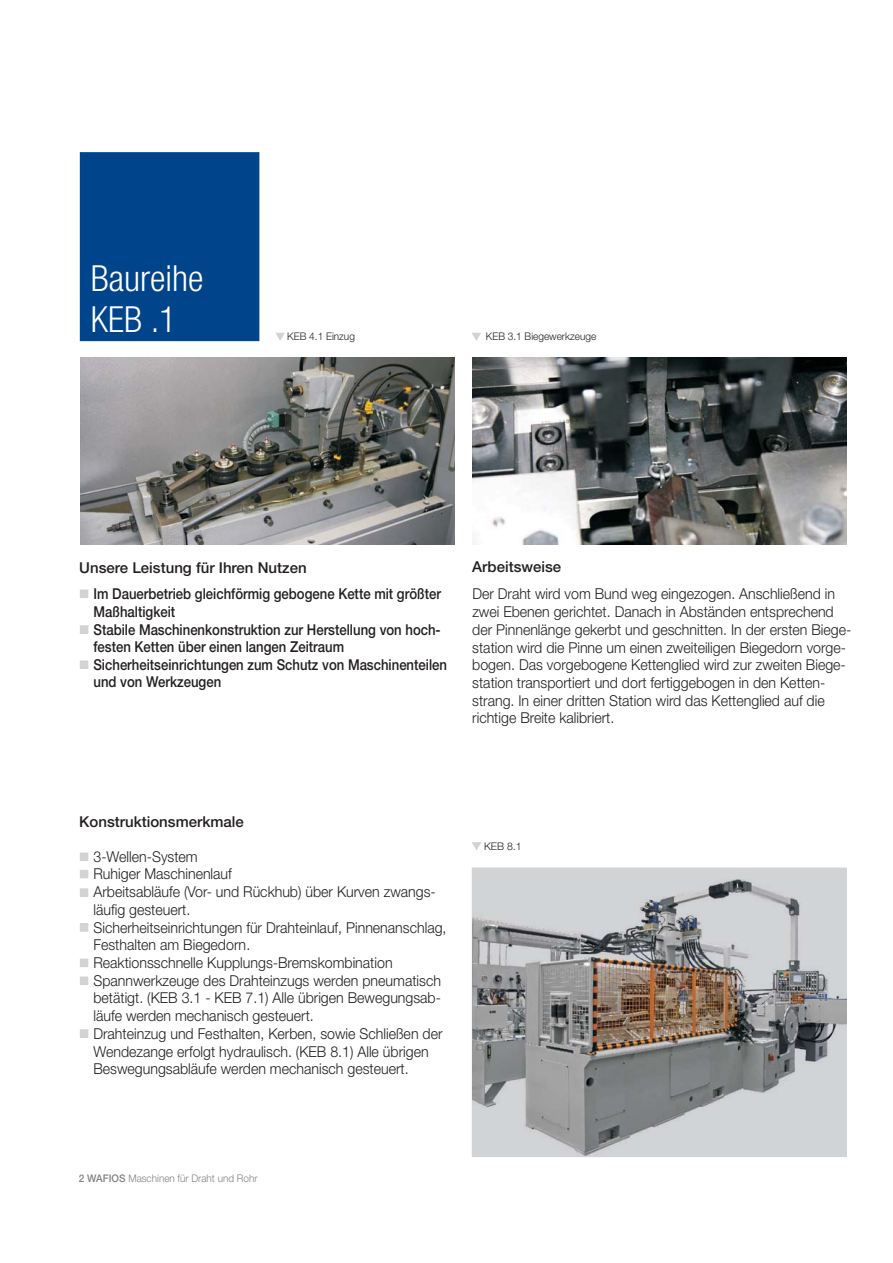
<style>
.page{position:relative;width:893px;height:1263px;background:#fff}
.page>*{position:absolute;margin:0;border:0;box-sizing:border-box;transform-origin:0 0}
.t1{font:300 condensed 36px/40.7px "Helvetica Neue LT";color:#fff}
.t2{font:300 15px/17.7px "Helvetica Neue LT";color:#231f20;scale:.94 1}
.t3{font:500 15px/17.5px "Helvetica Neue LT";color:#231f20;scale:.88 1}
.t4{font:500 15px/26.4px "Helvetica Neue LT";color:#231f20}
.t5{font:300 10.5px "Helvetica Neue LT";color:#231f20;scale:.96 1}
.t6{font:300 10.5px "Helvetica Neue LT";color:#808285;scale:.95 1}
.t7{font:300 10.5px "Helvetica Neue LT";color:#231f20}
.s1{font-weight:500}
</style>
<div class="page">
<div style="left:80px;top:153px;width:179px;height:188px;background:#00448c"></div>
<div style="left:80px;top:152px;width:179px;height:189px;border:1px solid #00448c"></div>
<svg style="left:276px;top:333px;width:8px;height:8px"></svg>
<svg style="left:472px;top:842px;width:9px;height:8px"></svg>
<div style="left:80px;top:590px;width:8px;height:8px;background:#d1d3d4"></div>
<div style="left:80px;top:626px;width:8px;height:7px;background:#d1d3d4"></div>
<div style="left:80px;top:661px;width:8px;height:7px;background:#d1d3d4"></div>
<div style="left:80px;top:661px;width:8px;height:8px;border:1px solid #d1d3d4"></div>
<div style="left:80px;top:853px;width:8px;height:8px;background:#d1d3d4"></div>
<div style="left:472px;top:868px;width:374px;height:289px;background:#d1d3d4"></div>
<svg style="left:472px;top:333px;width:9px;height:8px"></svg>
<img style="left:80px;top:358px;width:375px;height:186px">
<div style="left:80px;top:870px;width:8px;height:8px;background:#d1d3d4"></div>
<div style="left:80px;top:889px;width:8px;height:7px;background:#d1d3d4"></div>
<div style="left:80px;top:924px;width:8px;height:7px;background:#d1d3d4"></div>
<div style="left:80px;top:959px;width:8px;height:8px;background:#d1d3d4"></div>
<div style="left:80px;top:977px;width:8px;height:8px;background:#d1d3d4"></div>
<div style="left:80px;top:1030px;width:8px;height:7px;background:#d1d3d4"></div>
<img style="left:472px;top:880px;width:374px;height:275px">
<img style="left:472px;top:358px;width:374px;height:186px">
<h1 class="t1" style="left:91px;top:261px;width:114px">Baureihe<br>KEB .1</h1>
<p class="t5" style="left:287px;top:333px;width:72px">KEB 4.1 Einzug</p>
<p class="t5" style="left:486px;top:333px;width:116px">KEB 3.1 Biegewerkzeuge</p>
<p class="t4" style="left:93px;top:556px;width:349px;text-indent:-14px">Unsere Leistung für Ihren Nutzen<br>Im Dauerbetrieb gleichförmig gebogene Kette mit größter</p>
<p class="t3" style="left:93px;top:604px;width:403px">Maßhaltigkeit<br>Stabile Maschinenkonstruktion zur Herstellung von hoch&shy;festen Ketten über einen langen Zeitraum Sicherheitseinrichtungen zum Schutz von Maschinenteilen und von Werkzeugen</p>
<p class="t4" style="left:472px;top:555px;width:90px">Arbeitsweise</p>
<p class="t2" style="left:472px;top:587px;width:405px">Der Draht wird vom Bund weg eingezogen. Anschließend in zwei Ebenen gerichtet. Danach in Abständen entsprechend der Pinnenlänge gekerbt und geschnitten. In der ersten Biege&shy;station wird die Pinne um einen zweiteiligen Biegedorn vorge&shy;bogen. Das vorgebogene Kettenglied wird zur zweiten Biege&shy;station transportiert und dort fertiggebogen in den Ketten&shy;strang. In einer dritten Station wird das Kettenglied auf die richtige Breite kalibriert.</p>
<p class="t4" style="left:79px;top:810px;width:166px">Konstruktionsmerkmale</p>
<p class="t2" style="left:93px;top:849px;width:377px">3-Wellen-System<br>Ruhiger Maschinenlauf<br>Arbeitsabläufe (Vor- und Rückhub) über Kurven zwangs&shy;läufig gesteuert.<br>Sicherheitseinrichtungen für Drahteinlauf, Pinnenanschlag, Festhalten am Biegedorn.<br>Reaktionsschnelle Kupplungs-Bremskombination Spannwerkzeuge des Drahteinzugs werden pneumatisch betätigt. (KEB 3.1 - KEB 7.1) Alle übrigen Bewegungsab&shy;läufe werden mechanisch gesteuert.<br>Drahteinzug und Festhalten, Kerben, sowie Schließen der Wendezange erfolgt hydraulisch. (KEB 8.1) Alle übrigen Beswegungsabläufe werden mechanisch gesteuert.</p>
<p class="t7" style="left:484px;top:843px;width:39px">KEB 8.1</p>
<p class="t6" style="left:79px;top:1174px;width:190px"><span class="s1">2 WAFIOS</span> Maschinen für Draht und Rohr</p>
</div>
